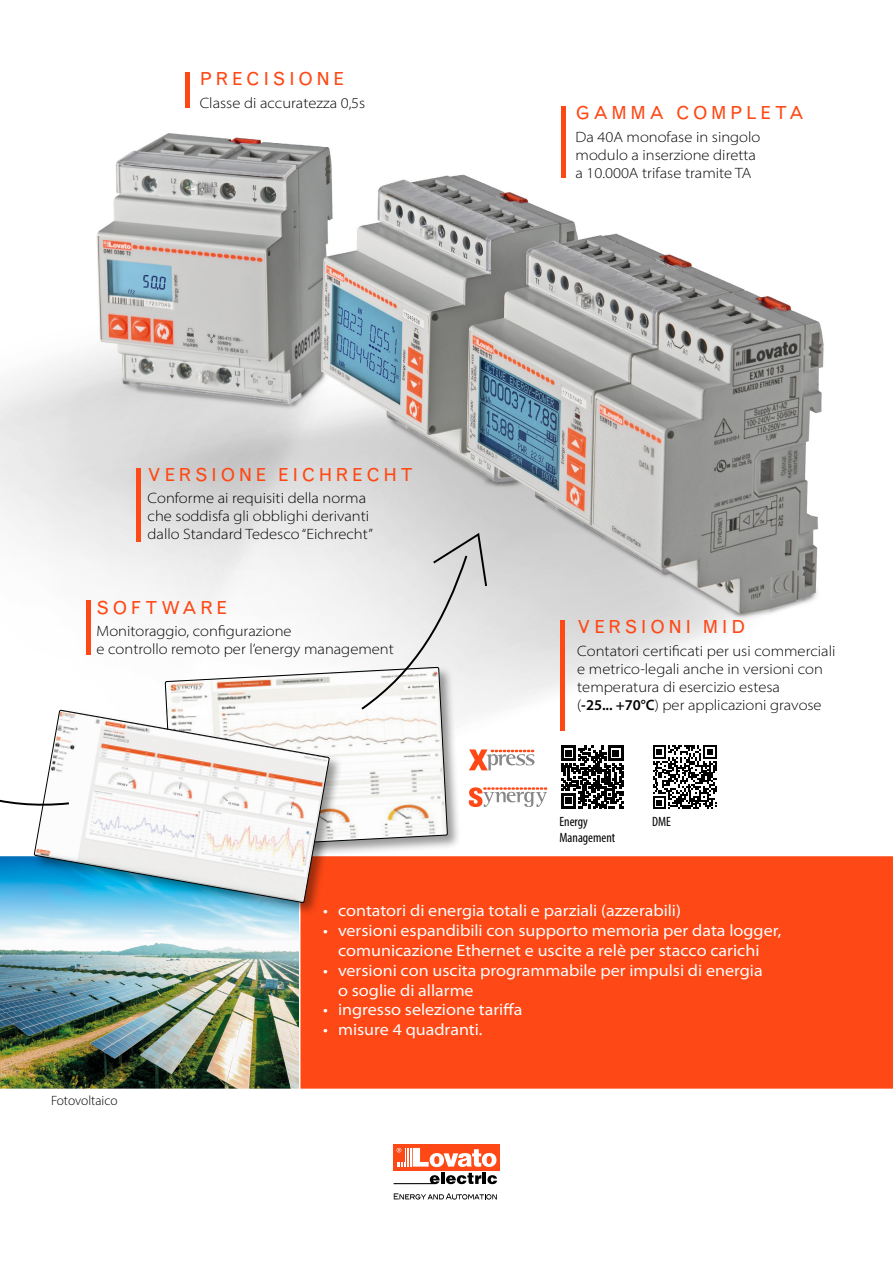
<style>
.page{position:relative;width:893px;height:1263px;background:#fff}
.page>*{position:absolute;margin:0;border:0;box-sizing:border-box;transform-origin:0 0}
.t1{font:18px "Grotesque";letter-spacing:.2em;color:#fe4815}
.t2{font:semi-expanded 16.5px/19.8px "Myriad Pro";color:#fff;text-align:center}
.t3{font:300 semi-expanded 15px/18px "Myriad Pro";color:#000}
.t4{font:condensed 13.5px/16.2px "Myriad Pro";color:#000}
.t5{font:300 13.5px "Myriad Pro";color:#000}
.s1{font-weight:600;font-stretch:normal}
</style>
<div class="page">
<img style="left:0;top:77px;width:824px;height:732px">
<div style="left:300px;top:856px;width:593px;height:233px;background:#fe4815"></div>
<div style="left:393px;top:1144px;width:107px;height:26px;background:#fe4815"></div>
<svg style="left:394px;top:1148px;width:103px;height:36px"></svg>
<svg style="left:394px;top:1193px;width:103px;height:6px"></svg>
<img style="left:0;top:856px;width:299px;height:233px">
<hr style="left:186px;top:72px;width:4px;height:36px;background:#fe4815">
<hr style="left:561px;top:620px;width:4px;height:111px;background:#fe4815">
<div style="left:561px;top:106px;width:5px;height:72px;background:#fe4815"></div>
<hr style="left:136px;top:468px;width:4px;height:74px;background:#fe4815">
<div style="left:86px;top:600px;width:5px;height:55px;background:#fe4815"></div>
<div style="left:163px;top:665px;width:298px;height:198px;background:#000;opacity:.4"></div>
<svg style="left:165px;top:667px;width:283px;height:195px"></svg>
<div style="left:33px;top:708px;width:310px;height:208px;background:#000;opacity:.4"></div>
<svg style="left:34px;top:710px;width:296px;height:193px"></svg>
<svg style="left:469px;top:749px;width:65px;height:21px"></svg>
<svg style="left:469px;top:787px;width:78px;height:20px"></svg>
<svg style="left:359px;top:531px;width:129px;height:180px"></svg>
<svg style="left:0;top:738px;width:71px;height:72px"></svg>
<svg style="left:653px;top:745px;width:64px;height:64px"></svg>
<svg style="left:561px;top:746px;width:62px;height:62px"></svg>
<svg style="left:183px;top:705px;width:25px;height:12px"></svg>
<p class="t1" style="left:200px;top:69px;width:146px">PRECISIONE</p>
<p class="t3" style="left:200px;top:93px;width:167px">Classe di accuratezza 0,5s</p>
<p class="t1" style="left:148px;top:464px;width:267px">VERSIONE EICHRECHT</p>
<p class="t3" style="left:148px;top:489px;width:227px">Conforme ai requisiti della norma che soddisfa gli obblighi derivanti dallo Standard Tedesco “Eichrecht”</p>
<p class="t1" style="left:97px;top:597px;width:132px">SOFTWARE</p>
<p class="t3" style="left:97px;top:622px;width:299px">Monitoraggio, configurazione<br>e controllo remoto per l’energy management</p>
<p class="t1" style="left:575px;top:103px;width:230px">GAMMA COMPLETA</p>
<p class="t3" style="left:575px;top:127px;width:186px">Da 40A monofase in singolo modulo a inserzione diretta a 10.000A trifase tramite TA</p>
<p class="t1" style="left:577px;top:616px;width:170px">VERSIONI MID</p>
<p class="t3" style="left:577px;top:641px;width:260px">Contatori certificati per usi commerciali e metrico-legali anche in versioni con temperatura di esercizio estesa<br>(<span class="s1">-25... +70°C</span>) per applicazioni gravose</p>
<p class="t4" style="left:559px;top:813px;width:57px">Energy<br>Management</p>
<p class="t4" style="left:652px;top:813px;width:20px">DME</p>
<p class="t5" style="left:51px;top:1092px;width:68px">Fotovoltaico</p>
<p class="t2" style="left:323px;top:901px;width:359px">• contatori di energia totali e parziali (azzerabili)</p>
<p class="t2" style="left:323px;top:920px;width:459px">• versioni espandibili con supporto memoria per data logger, comunicazione Ethernet e uscite a relè per stacco carichi</p>
<p class="t2" style="left:338px;top:960px;width:426px;text-align:left;text-indent:-15px">• versioni con uscita programmabile per impulsi di energia o soglie di allarme</p>
<p class="t2" style="left:323px;top:1000px;width:201px">• ingresso selezione tariffa</p>
<p class="t2" style="left:323px;top:1019px;width:161px">• misure 4 quadranti.</p>
</div>
